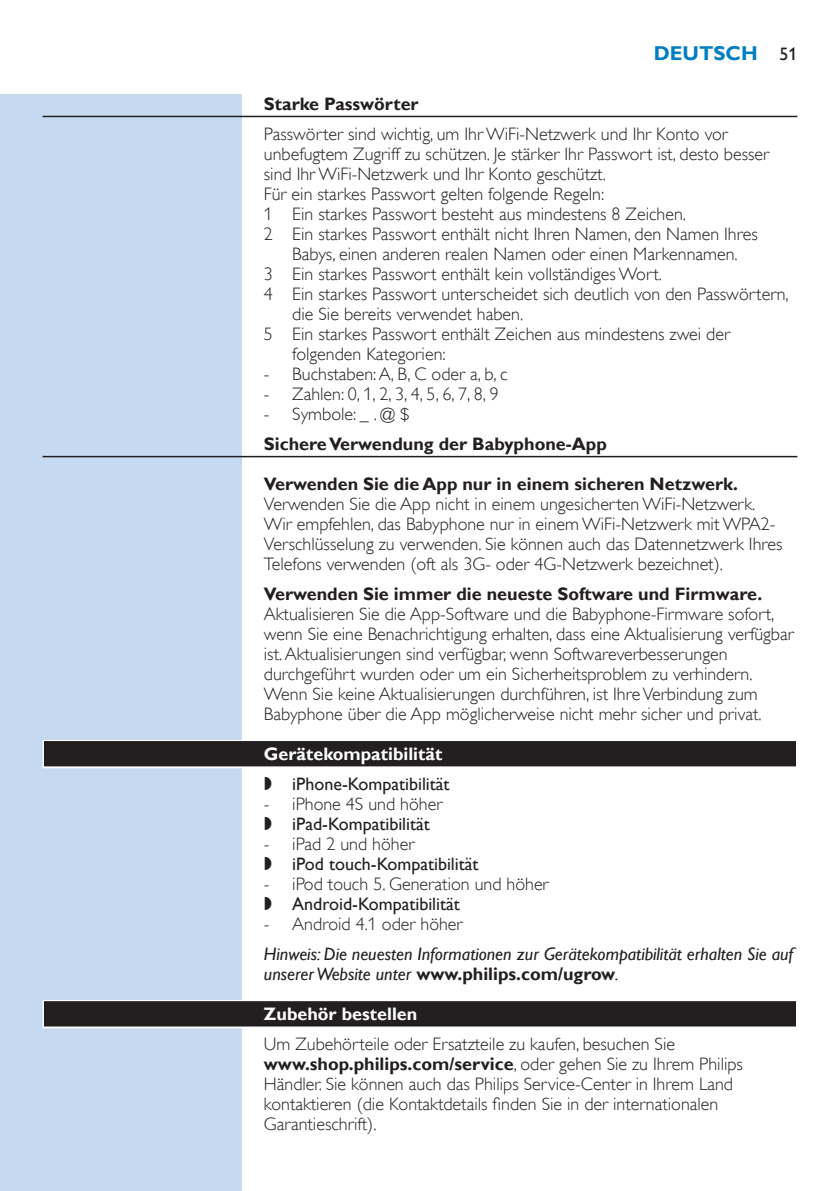
<style>
.page{position:relative;width:840px;height:1191px;background:#fff}
.page>*{position:absolute;margin:0;border:0;box-sizing:border-box;transform-origin:0 0}
.t1{font:700 20px "Gill Sans Alt One WGL";color:#007ec4}
.t2{font:18px/20px "Gill Sans Alt One WGL Light";color:#231f20}
.t3{font:700 18px "Gill Sans Alt One WGL";color:#231f20}
.t4{font:18px/30px "Gill Sans Alt One WGL";color:#231f20}
.t5{font:italic 18px/20px "Gill Sans Alt One WGL";color:#231f20}
.t6{font:700 18px "Gill Sans Alt One WGL";color:#fff}
.s1{font-weight:400;font-size:18px;color:#231f20}
.s2{font-weight:700;color:#fff}
.s3{font-family:"Philips Ll Font Plain"}
.s4{font-weight:700;font-style:normal}
.s5{font-family:"Gill Sans Alt One WGL Light";font-weight:400}
</style>
<div class="page">
<div style="left:0;top:95px;width:241px;height:1096px;background:#c5daf0"></div>
<hr style="left:43px;top:116px;width:754px;height:1px;background:#231f20">
<hr style="left:43px;top:456px;width:754px;height:1px;background:#231f20">
<div style="left:43px;top:740px;width:754px;height:28px;background:#a5a3a4"></div>
<div style="left:44px;top:741px;width:751px;height:25px;background:#231f20"></div>
<div style="left:43px;top:1000px;width:754px;height:28px;background:#8c8a8a"></div>
<div style="left:44px;top:1001px;width:751px;height:25px;background:#231f20"></div>
<p class="t1" style="left:653px;top:40px;width:145px">DEUTSCH <span class="s1">51</span></p>
<p class="t3" style="left:264px;top:92px;width:156px">Starke Passwörter</p>
<p class="t2" style="left:264px;top:124px;width:465px">Passwörter sind wichtig, um Ihr WiFi-Netzwerk und Ihr Konto vor</p>
<p class="t2" style="left:264px;top:144px;width:506px">unbefugtem Zugriff zu schützen. Je stärker Ihr Passwort ist, desto besser</p>
<p class="t2" style="left:264px;top:164px;width:343px">sind Ihr WiFi-Netzwerk und Ihr Konto geschützt.</p>
<p class="t2" style="left:264px;top:184px;width:341px">Für ein starkes Passwort gelten folgende Regeln:</p>
<p class="t2" style="left:264px;top:204px;width:423px">1 Ein starkes Passwort besteht aus mindestens 8 Zeichen.</p>
<p class="t2" style="left:264px;top:224px;width:495px">2 Ein starkes Passwort enthält nicht Ihren Namen, den Namen Ihres</p>
<p class="t2" style="left:292px;top:244px;width:447px">Babys, einen anderen realen Namen oder einen Markennamen.</p>
<p class="t2" style="left:264px;top:264px;width:399px">3 Ein starkes Passwort enthält kein vollständiges Wort.</p>
<p class="t2" style="left:264px;top:284px;width:526px">4 Ein starkes Passwort unterscheidet sich deutlich von den Passwörtern,</p>
<p class="t2" style="left:292px;top:304px;width:232px">die Sie bereits verwendet haben.</p>
<p class="t2" style="left:264px;top:324px;width:467px">5 Ein starkes Passwort enthält Zeichen aus mindestens zwei der</p>
<p class="t2" style="left:292px;top:344px;width:155px">folgenden Kategorien:</p>
<p class="t2" style="left:264px;top:364px;width:245px">- Buchstaben: A, B, C oder a, b, c</p>
<p class="t2" style="left:264px;top:384px;width:236px">- Zahlen: 0, 1, 2, 3, 4, 5, 6, 7, 8, 9</p>
<p class="t2" style="left:264px;top:404px;width:147px">- Symbole: _ . @ $</p>
<p class="t3" style="left:264px;top:432px;width:344px">Sichere Verwendung der Babyphone-App</p>
<p class="t3" style="left:264px;top:472px;width:475px">Verwenden Sie die App nur in einem sicheren Netzwerk.</p>
<p class="t2" style="left:264px;top:494px;width:520px">Verwenden Sie die App nicht in einem ungesicherten WiFi-Netzwerk.<br>Wir empfehlen, das Babyphone nur in einem WiFi-Netzwerk mit WPA2- Verschlüsselung zu verwenden. Sie können auch das Datennetzwerk Ihres Telefons verwenden (oft als 3G- oder 4G-Netzwerk bezeichnet).</p>
<p class="t3" style="left:264px;top:582px;width:499px">Verwenden Sie immer die neueste Software und Firmware.</p>
<p class="t2" style="left:264px;top:604px;width:531px">Aktualisieren Sie die App-Software und die Babyphone-Firmware sofort, wenn Sie eine Benachrichtigung erhalten, dass eine Aktualisierung verfügbar ist. Aktualisierungen sind verfügbar, wenn Softwareverbesserungen durchgeführt wurden oder um ein Sicherheitsproblem zu verhindern.<br>Wenn Sie keine Aktualisierungen durchführen, ist Ihre Verbindung zum Babyphone über die App möglicherweise nicht mehr sicher und privat.</p>
<p class="t4" style="left:264px;top:739px;width:187px"><span class="s2">Gerätekompatibilität </span><span class="s3">,</span> iPhone-Kompatibilität</p>
<p class="t2" style="left:264px;top:794px;width:180px">- iPhone 4S und höher</p>
<p class="t4" style="left:264px;top:809px;width:167px"><span class="s3">,</span> iPad-Kompatibilität</p>
<p class="t2" style="left:264px;top:834px;width:152px">- iPad 2 und höher</p>
<p class="t4" style="left:264px;top:849px;width:216px"><span class="s3">,</span> iPod touch-Kompatibilität</p>
<p class="t2" style="left:264px;top:874px;width:286px">- iPod touch 5. Generation und höher</p>
<p class="t4" style="left:264px;top:889px;width:197px"><span class="s3">,</span> Android-Kompatibilität</p>
<p class="t2" style="left:264px;top:914px;width:200px">- Android 4.1 oder höher</p>
<p class="t5" style="left:264px;top:944px;width:531px">Hinweis: Die neuesten Informationen zur Gerätekompatibilität erhalten Sie auf unserer Website unter <span class="s4">www.philips.com/ugrow</span>.</p>
<p class="t6" style="left:264px;top:1002px;width:155px">Zubehör bestellen</p>
<p class="t2" style="left:264px;top:1034px;width:412px">Um Zubehörteile oder Ersatzteile zu kaufen, besuchen Sie</p>
<p class="t3" style="left:264px;top:1052px;width:480px">www.shop.philips.com/service<span class="s5">, oder gehen Sie zu Ihrem Philips</span></p>
<p class="t2" style="left:264px;top:1074px;width:470px">Händler. Sie können auch das Philips Service-Center in Ihrem Land kontaktieren (die Kontaktdetails finden Sie in der internationalen<br>Garantieschrift).</p>
</div>
